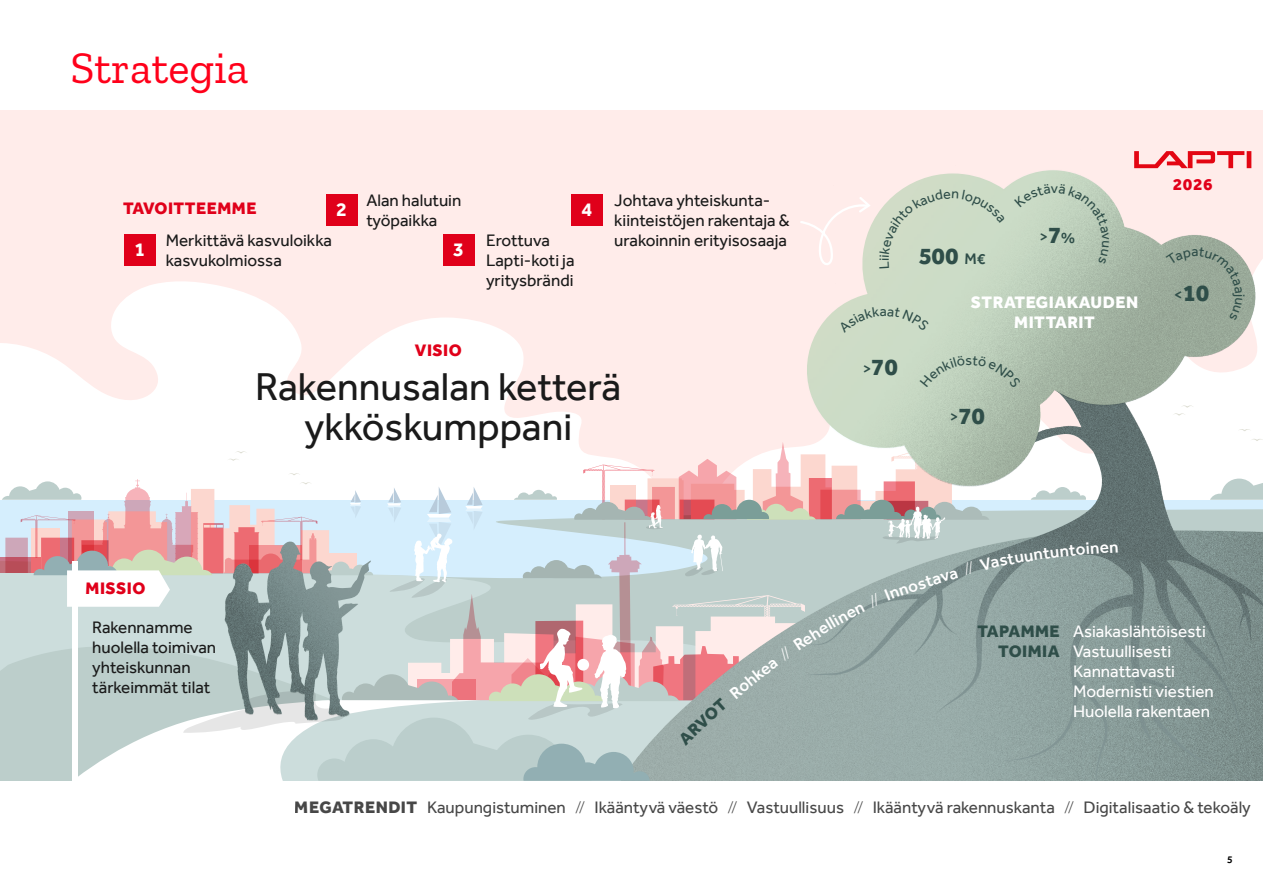
<style>
.page{position:relative;width:1263px;height:893px;background:#fff}
.page>*{position:absolute;margin:0;border:0;box-sizing:border-box;transform-origin:0 0}
.t1{font:45px "Zilla Slab";color:#ff001a}
.t2{font:39.9px/39.9px "Effra";color:#1a1a1a;text-align:center}
.t3{font:800 24.15px "Effra";letter-spacing:-.02em;color:#2f4e49}
.t4{font:700 19.95px "Effra";color:#fff}
.t5{font:17.1px/20px "Effra";color:#1a1a1a}
.t6{font:17.1px/20px "Effra";color:#fff}
.t7{font:800 17.1px/20px "Effra";letter-spacing:.03em;color:#fff;text-align:center}
.t8{font:800 17.1px "Effra";letter-spacing:.03em;color:#e0001a}
.t9{font:800 17.1px/20px "Effra";letter-spacing:.03em;color:#2f4e49;text-align:right}
.t10{font:500 17.1px "Effra";color:#fff}
.t11{font:800 17.1px "Effra";color:#e1001a}
.t12{font:500 15.6px "Effra";color:#2f4e49}
.t13{font:14.25px "Effra";color:#2f4e49}
.t14{font:500 10.5px "Effra";color:#000}
.s1{font-weight:500;font-size:15.6px}
.s2{font-weight:800;font-size:24.15px}
.s3{font-weight:800}
.s4{font-weight:300}
</style>
<div class="page">
<div style="left:0;top:111px;width:1263px;height:404px;background:#ffecea"></div>
<svg style="left:0;top:281px;width:582px;height:219px;fill:#fff"></svg>
<svg style="left:0;top:558px;width:2px;height:15px"></svg>
<img style="left:1118px;top:525px;width:145px;height:256px">
<img style="left:807px;top:151px;width:456px;height:374px">
<svg style="left:1134px;top:151px;width:117px;height:17px"></svg>
<div style="left:124px;top:235px;width:31px;height:31px;background:#e0001a"></div>
<div style="left:326px;top:194px;width:31px;height:32px;background:#e0001a"></div>
<div style="left:443px;top:235px;width:31px;height:31px;background:#e0001a"></div>
<div style="left:571px;top:194px;width:31px;height:32px;background:#e0001a"></div>
<svg style="left:800px;top:195px;width:72px;height:72px"></svg>
<div style="left:879px;top:190px;width:126px;height:78px;background:#cddcc6"></div>
<svg style="left:1014px;top:184px;width:36px;height:23px"></svg>
<svg style="left:1058px;top:184px;width:51px;height:80px;background:#bccdba"></svg>
<svg style="left:1166px;top:250px;width:25px;height:15px"></svg>
<div style="left:1199px;top:248px;width:43px;height:72px;background:#99a999"></div>
<div style="left:838px;top:306px;width:91px;height:27px;background:#cddcc6"></div>
<svg style="left:920px;top:355px;width:101px;height:33px;background:#bcceba"></svg>
<svg style="left:2px;top:442px;width:1116px;height:339px;background:#c4c8c8"></svg>
<p class="t1" style="left:70px;top:43px;width:180px">Strategia</p>
<p class="t4" style="left:336px;top:197px;width:12px">2</p>
<p class="t5" style="left:366px;top:190px;width:96px">Alan halutuin työpaikka</p>
<p class="t4" style="left:453px;top:237px;width:12px">3</p>
<p class="t5" style="left:486px;top:230px;width:90px">Erottuva<br>Lapti-koti ja yritysbrändi</p>
<p class="t8" style="left:123px;top:198px;width:135px">TAVOITTEEMME</p>
<p class="t4" style="left:134px;top:237px;width:12px">1</p>
<p class="t5" style="left:166px;top:230px;width:168px">Merkittävä kasvuloikka kasvukolmiossa</p>
<p class="t4" style="left:581px;top:197px;width:12px">4</p>
<p class="t5" style="left:614px;top:190px;width:177px">Johtava yhteiskunta&shy;kiinteistöjen rakentaja &amp; urakoinnin erityisosaaja</p>
<p class="t8" style="left:415px;top:340px;width:48px">VISIO</p>
<p class="t2" style="left:255px;top:366px;width:368px">Rakennusalan ketterä ykköskumppani</p>
<p class="t3" style="left:863px;top:353px;width:37px"><span class="s1">&gt;</span>70</p>
<p class="t13" style="left:1051px;top:180px;width:9px">v</p>
<p class="t3" style="left:919px;top:241px;width:68px">500 <span class="s1">M€</span></p>
<p class="t12" style="left:1040px;top:228px;width:37px">&gt;<span class="s2">7</span>%</p>
<p class="t7" style="left:971px;top:292px;width:169px">STRATEGIAKAUDEN<br>MITTARIT</p>
<p class="t3" style="left:950px;top:401px;width:37px"><span class="s1">&gt;</span>70</p>
<p class="t11" style="left:1173px;top:174px;width:41px">2026</p>
<p class="t13" style="left:1191px;top:243px;width:9px">a</p>
<p class="t3" style="left:1174px;top:279px;width:37px"><span class="s1">&lt;</span>10</p>
<p class="t13" style="left:1248px;top:294px;width:6px;rotate:90deg">j</p>
<p class="t8" style="left:86px;top:578px;width:61px">MISSIO</p>
<p class="t10" style="left:905px;top:578px;width:35px;rotate:-18deg">osta</p>
<p class="t5" style="left:92px;top:617px;width:125px">Rakennamme huolella toimivan yhteiskunnan tärkeimmät tilat</p>
<p class="t9" style="left:977px;top:621px;width:84px">TAPAMME<br>TOIMIA</p>
<p class="t6" style="left:1073px;top:621px;width:142px">Asiakaslähtöisesti<br>Vastuullisesti<br>Kannattavasti<br>Modernisti viestien<br>Huolella rakentaen</p>
<p class="t5" style="left:295px;top:797px;width:957px"><span class="s3">MEGATRENDIT</span> Kaupungistuminen <span class="s4">//</span> Ikääntyvä väestö <span class="s4">//</span> Vastuullisuus <span class="s4">//</span> Ikääntyvä rakennuskanta <span class="s4">//</span> Digitalisaatio &amp; tekoäly</p>
<p class="t14" style="left:1227px;top:853px;width:7px">5</p>
</div>
